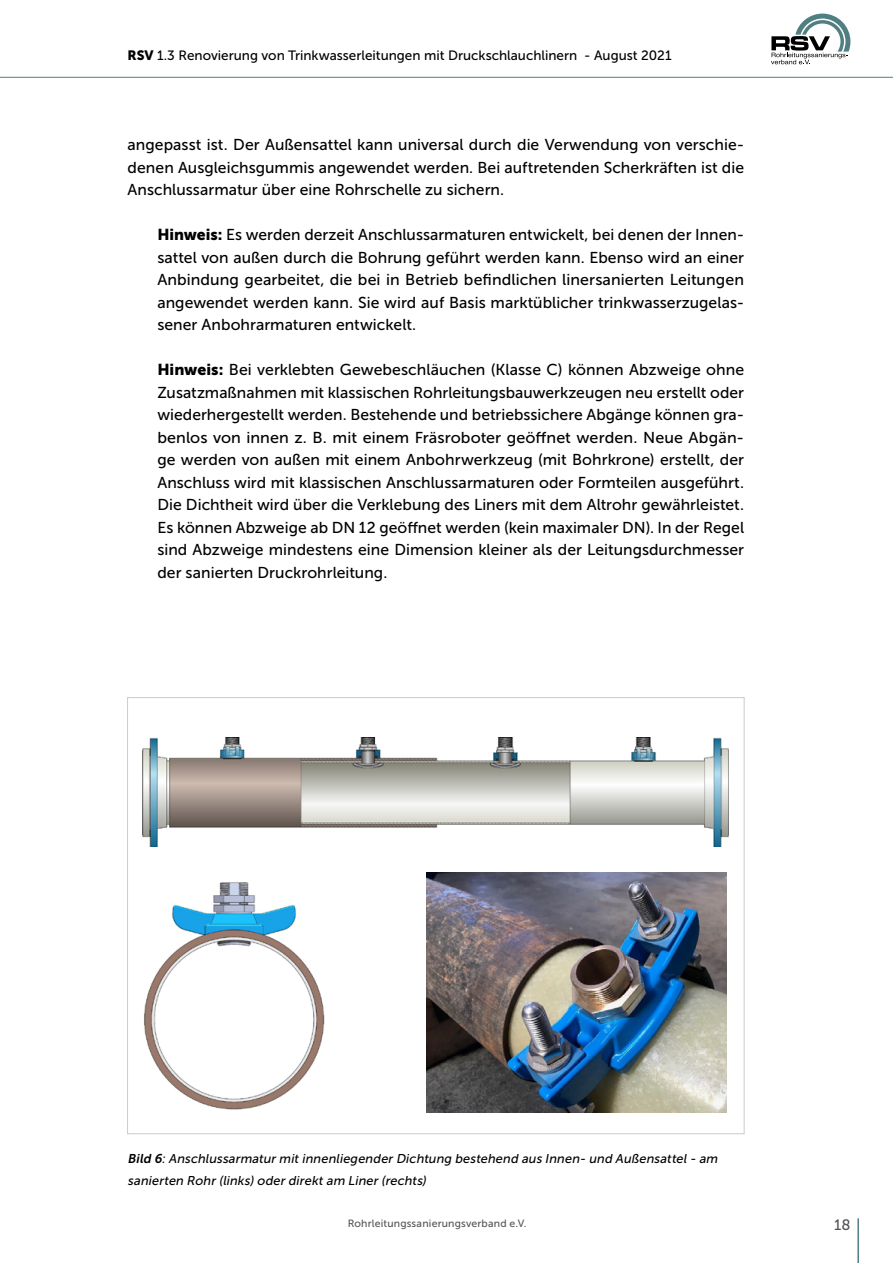
<style>
.page{position:relative;width:893px;height:1263px;background:#fff}
.page>*{position:absolute;margin:0;border:0;box-sizing:border-box;transform-origin:0 0}
.t1{font:15.75px/22.5px "Museo Sans 500";letter-spacing:.005em;color:#000;text-align:justify}
.t2{font:15px "Museo Sans 500";color:#555}
.t3{font:13.5px "Museo Sans 500";color:#000}
.t4{font:italic 12.75px/22.5px "Museo Sans 500";color:#000}
.t5{font:10.5px "Museo Sans 500";letter-spacing:.02em;color:#555}
.s1{font-family:"Museo Sans 900"}
.s2{font-family:"Museo Sans 700"}
</style>
<div class="page">
<hr style="left:857px;top:1218px;width:2px;height:45px;background:#507f82">
<hr style="left:0;top:77px;width:893px;height:1px;background:#507f82">
<svg style="left:771px;top:14px;width:79px;height:51px"></svg>
<img style="left:427px;top:873px;width:300px;height:239px">
<img style="left:139px;top:882px;width:187px;height:253px">
<img style="left:143px;top:738px;width:585px;height:108px">
<p class="t3" style="left:128px;top:48px;width:545px"><span class="s1">RSV</span> 1.3 Renovierung von Trinkwasserleitungen mit Druckschlauchlinern - August 2021</p>
<p class="t1" style="left:128px;top:133px;width:618px">angepasst ist. Der Außensattel kann universal durch die Verwendung von verschie&shy;denen Ausgleichsgummis angewendet werden. Bei auftretenden Scherkräften ist die Anschlussarmatur über eine Rohrschelle zu sichern.</p>
<p class="t1" style="left:157px;top:223px;width:588px"><span class="s1">Hinweis:</span> Es werden derzeit Anschlussarmaturen entwickelt, bei denen der Innen&shy;sattel von außen durch die Bohrung geführt werden kann. Ebenso wird an einer Anbindung gearbeitet, die bei in Betrieb befindlichen linersanierten Leitungen angewendet werden kann. Sie wird auf Basis marktüblicher trinkwasserzugelas&shy;sener Anbohrarmaturen entwickelt.</p>
<p class="t1" style="left:157px;top:358px;width:588px"><span class="s1">Hinweis:</span> Bei verklebten Gewebeschläuchen (Klasse C) können Abzweige ohne Zusatzmaßnahmen mit klassischen Rohrleitungsbauwerkzeugen neu erstellt oder wiederhergestellt werden. Bestehende und betriebssichere Abgänge können gra&shy;benlos von innen z. B. mit einem Fräsroboter geöffnet werden. Neue Abgän&shy;ge werden von außen mit einem Anbohrwerkzeug (mit Bohrkrone) erstellt, der Anschluss wird mit klassischen Anschlussarmaturen oder Formteilen ausgeführt.<br>Die Dichtheit wird über die Verklebung des Liners mit dem Altrohr gewährleistet.<br>Es können Abzweige ab DN 12 geöffnet werden (kein maximaler DN). In der Regel sind Abzweige mindestens eine Dimension kleiner als der Leitungsdurchmesser der sanierten Druckrohrleitung.</p>
<p class="t4" style="left:128px;top:1147px;width:594px"><span class="s2">Bild 6</span>: Anschlussarmatur mit innenliegender Dichtung bestehend aus Innen- und Außensattel - am sanierten Rohr (links) oder direkt am Liner (rechts)</p>
<p class="t5" style="left:348px;top:1218px;width:180px">Rohrleitungssanierungsverband e.V.</p>
<p class="t2" style="left:834px;top:1217px;width:18px">18</p>
</div>
